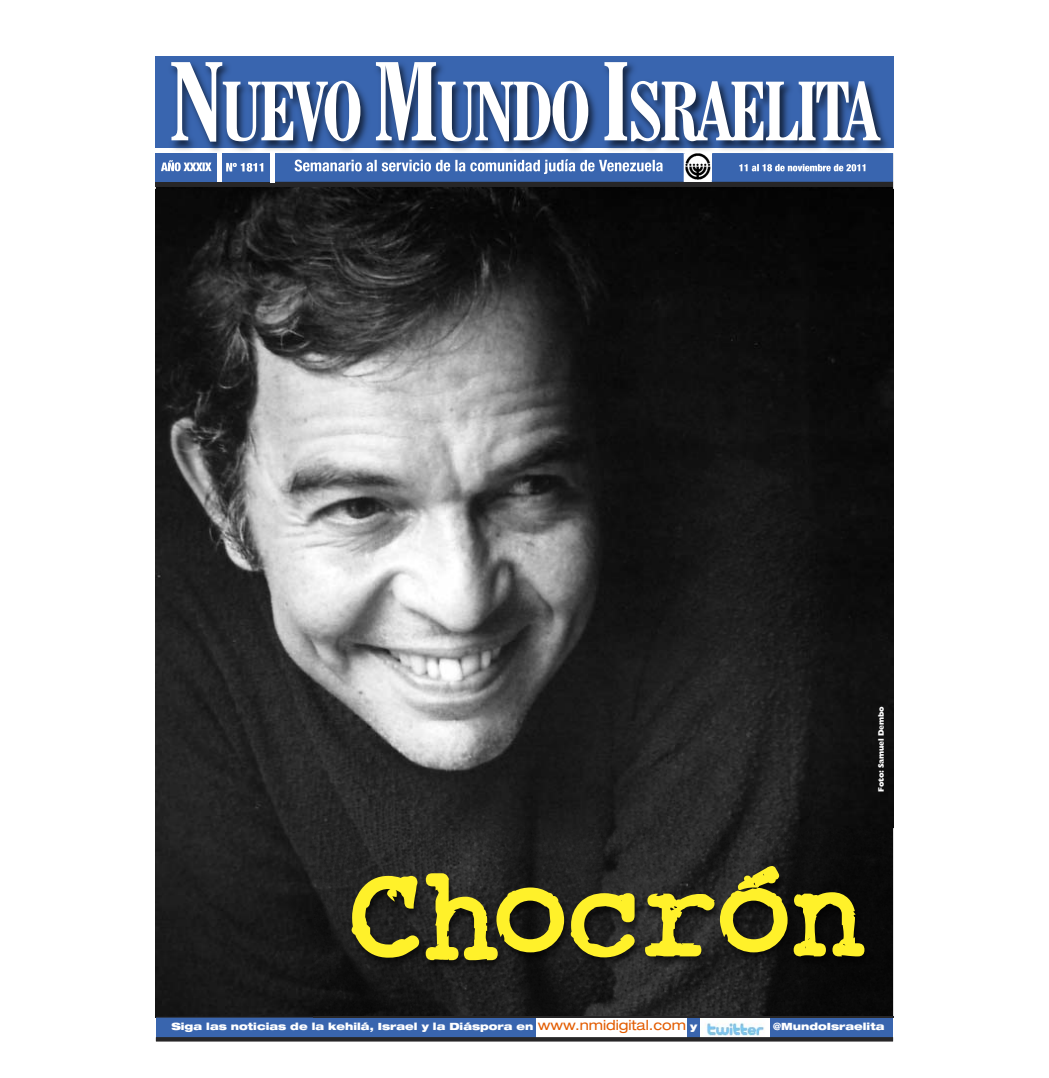
<style>
.page{position:relative;width:1049px;height:1078px;background:#fff}
.page>*{position:absolute;margin:0;border:0;box-sizing:border-box;transform-origin:0 0}
.t1{font:700 131.9px "Rough Typewriter";letter-spacing:-.05em;color:#fff12a}
.t2{font:700 condensed 81.6px "Century Schoolbook BT";letter-spacing:-.025em;color:#fff}
.t3{font:900 expanded 10px "Helvetica Neue";color:#fff}
.t4{font:800 8px "Gill Sans";letter-spacing:-.025em;color:#fff}
.s1{font-size:108.8px}
.s2{font-weight:400;font-size:14px;color:#e35c00}
</style>
<div class="page">
<img style="left:156px;top:189px;width:737px;height:827px">
<img style="left:155px;top:56px;width:739px;height:133px">
<img style="left:156px;top:187px;width:737px;height:2px">
<img style="left:156px;top:152px;width:737px;height:35px">
<img style="left:295px;top:159px;width:101px;height:12px">
<img style="left:226px;top:163px;width:37px;height:8px">
<img style="left:739px;top:164px;width:92px;height:7px">
<img style="left:684px;top:153px;width:27px;height:29px">
<img style="left:685px;top:154px;width:26px;height:26px">
<img style="left:161px;top:160px;width:51px;height:11px">
<img style="left:156px;top:57px;width:737px;height:90px">
<div style="left:156px;top:1017px;width:379px;height:23px;background:#3965ae"></div>
<div style="left:687px;top:1017px;width:13px;height:23px;background:#3965ae"></div>
<div style="left:768px;top:1017px;width:125px;height:23px;background:#3965ae"></div>
<img style="left:706px;top:1018px;width:64px;height:19px">
<svg style="left:156px;top:1037px;width:737px;height:4px;background:#28292b"></svg>
<hr style="left:156px;top:1016px;width:737px;height:1px;background:#272627">
<img style="left:314px;top:827px;width:580px;height:189px">
<h2 class="t2" style="left:170px;top:80px;width:710px"><span class="s1">N</span>UEVO <span class="s1">M</span>UNDO <span class="s1">I</span>SRAELITA</h2>
<p class="t4" style="left:878px;top:791px;width:87px;rotate:-90deg">Foto: Samuel Dembo</p>
<h1 class="t1" style="left:346px;top:833px;width:524px">Chocrón</h1>
<p class="t3" style="left:171px;top:1022px;width:527px">Siga las noticias de la kehilá, Israel y la Diáspora en <span class="s2">www.nmidigital.com</span> y</p>
<p class="t3" style="left:773px;top:1022px;width:113px">@MundoIsraelita</p>
</div>
